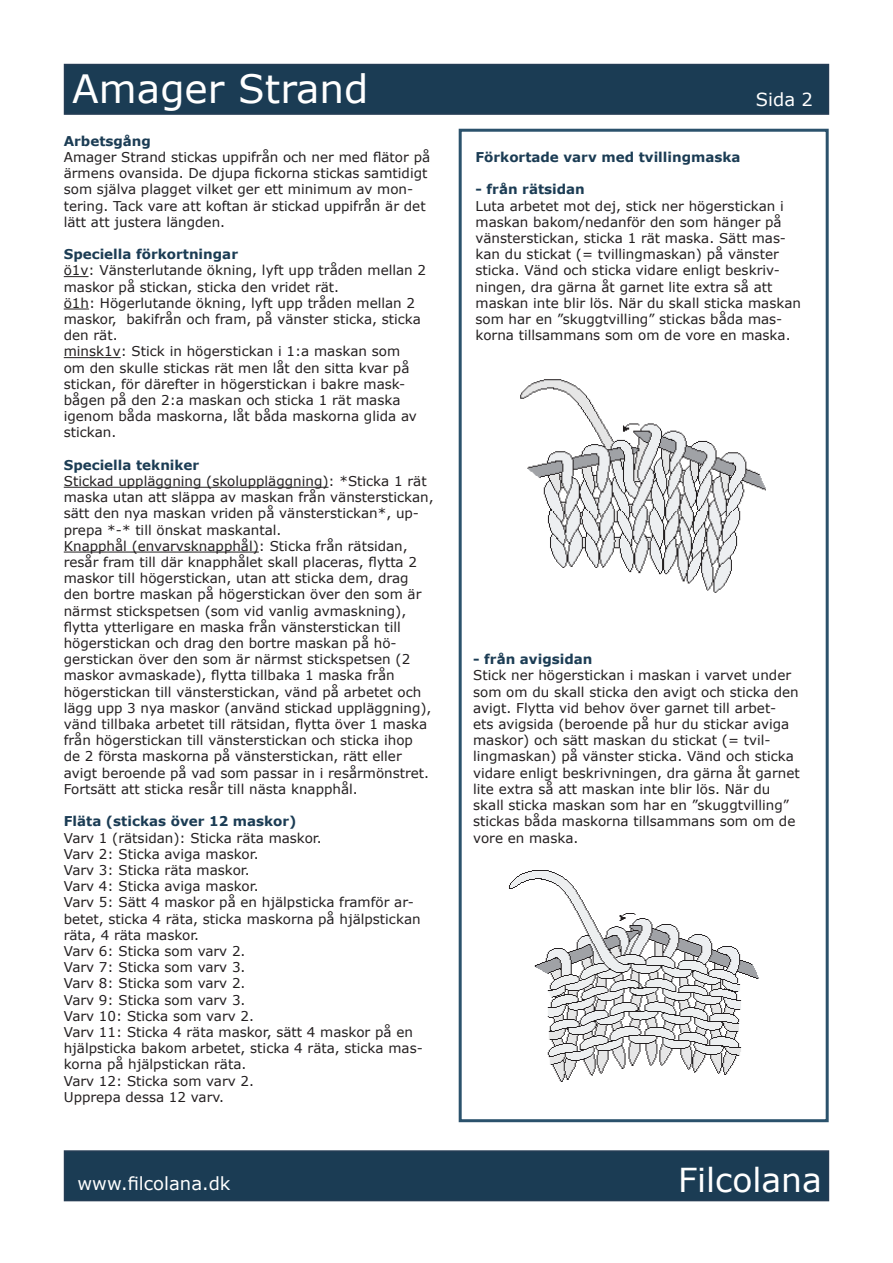
<style>
.page{position:relative;width:893px;height:1263px;background:#fff}
.page>*{position:absolute;margin:0;border:0;box-sizing:border-box;transform-origin:0 0}
.t1{font:39px "Verdana";color:#fff}
.t2{font:33px "Verdana";color:#fff}
.t3{font:18px "Verdana";color:#fff}
.krop{font:13.5px/16.2px "Verdana";color:#231f20}
.krop-2{font:700 13.5px "Verdana";color:#1b3c54}
</style>
<div class="page">
<div style="left:64px;top:64px;width:765px;height:51px;background:#1b3c54;border:2px solid #243c54"></div>
<div style="left:64px;top:1150px;width:765px;height:51px;background:#1b3c54;border:2px solid #243c54"></div>
<svg style="left:64px;top:276px;width:25px;height:1px"></svg>
<svg style="left:64px;top:309px;width:25px;height:1px"></svg>
<hr style="left:64px;top:357px;width:57px;height:1px;background:#231f20">
<hr style="left:64px;top:487px;width:265px;height:1px;background:#231f20">
<hr style="left:64px;top:552px;width:195px;height:1px;background:#231f20">
<div style="left:459px;top:129px;width:370px;height:993px;border:3px solid #2b526c"></div>
<img style="left:520px;top:379px;width:246px;height:214px">
<img style="left:509px;top:870px;width:250px;height:212px">
<h1 class="t1" style="left:72px;top:62px;width:298px">Amager Strand</h1>
<p class="krop-2" style="left:64px;top:131px;width:89px">Arbetsgång</p>
<p class="krop" style="left:64px;top:149px;width:368px">Amager Strand stickas uppifrån och ner med flätor på ärmens ovansida. De djupa fickorna stickas samtidigt som själva plagget vilket ger ett minimum av mon&shy;tering. Tack vare att koftan är stickad uppifrån är det lätt att justera längden.</p>
<p class="krop-2" style="left:64px;top:245px;width:176px">Speciella förkortningar</p>
<p class="krop" style="left:64px;top:262px;width:364px">ö1v: Vänsterlutande ökning, lyft upp tråden mellan 2 maskor på stickan, sticka den vridet rät.</p>
<p class="krop" style="left:64px;top:295px;width:359px">ö1h: Högerlutande ökning, lyft upp tråden mellan 2 maskor, bakifrån och fram, på vänster sticka, sticka den rät.</p>
<p class="krop" style="left:64px;top:343px;width:355px">minsk1v: Stick in högerstickan i 1:a maskan som om den skulle stickas rät men låt den sitta kvar på stickan, för därefter in högerstickan i bakre mask&shy;bågen på den 2:a maskan och sticka 1 rät maska igenom båda maskorna, låt båda maskorna glida av stickan.</p>
<p class="krop-2" style="left:64px;top:455px;width:137px">Speciella tekniker</p>
<p class="krop" style="left:64px;top:473px;width:371px">Stickad uppläggning (skoluppläggning): *Sticka 1 rät maska utan att släppa av maskan från vänsterstickan, sätt den nya maskan vriden på vänsterstickan*, up&shy;prepa *-* till önskat maskantal.</p>
<p class="krop" style="left:64px;top:538px;width:369px">Knapphål (envarvsknapphål): Sticka från rätsidan, resår fram till där knapphålet skall placeras, flytta 2 maskor till högerstickan, utan att sticka dem, drag den bortre maskan på högerstickan över den som är närmst stickspetsen (som vid vanlig avmaskning), flytta ytterligare en maska från vänsterstickan till högerstickan och drag den bortre maskan på hö&shy;gerstickan över den som är närmst stickspetsen (2 maskor avmaskade), flytta tillbaka 1 maska från högerstickan till vänsterstickan, vänd på arbetet och lägg upp 3 nya maskor (använd stickad uppläggning), vänd tillbaka arbetet till rätsidan, flytta över 1 maska från högerstickan till vänsterstickan och sticka ihop de 2 första maskorna på vänsterstickan, rätt eller avigt beroende på vad som passar in i resårmönstret.<br>Fortsätt att sticka resår till nästa knapphål.</p>
<p class="krop-2" style="left:64px;top:812px;width:234px">Fläta (stickas över 12 maskor)</p>
<p class="krop" style="left:64px;top:829px;width:259px">Varv 1 (rätsidan): Sticka räta maskor.</p>
<p class="krop" style="left:64px;top:845px;width:196px">Varv 2: Sticka aviga maskor.</p>
<p class="krop" style="left:64px;top:862px;width:187px">Varv 3: Sticka räta maskor.</p>
<p class="krop" style="left:64px;top:878px;width:196px">Varv 4: Sticka aviga maskor.</p>
<p class="krop" style="left:64px;top:894px;width:358px">Varv 5: Sätt 4 maskor på en hjälpsticka framför ar&shy;betet, sticka 4 räta, sticka maskorna på hjälpstickan räta, 4 räta maskor.</p>
<p class="krop" style="left:64px;top:943px;width:183px">Varv 6: Sticka som varv 2.</p>
<p class="krop" style="left:64px;top:959px;width:183px">Varv 7: Sticka som varv 3.</p>
<p class="krop" style="left:64px;top:975px;width:183px">Varv 8: Sticka som varv 2.</p>
<p class="krop" style="left:64px;top:991px;width:183px">Varv 9: Sticka som varv 3.</p>
<p class="krop" style="left:64px;top:1007px;width:192px">Varv 10: Sticka som varv 2.</p>
<p class="krop" style="left:64px;top:1024px;width:361px">Varv 11: Sticka 4 räta maskor, sätt 4 maskor på en hjälpsticka bakom arbetet, sticka 4 räta, sticka mas&shy;korna på hjälpstickan räta.</p>
<p class="krop" style="left:64px;top:1072px;width:192px">Varv 12: Sticka som varv 2.</p>
<p class="krop" style="left:64px;top:1088px;width:162px">Upprepa dessa 12 varv.</p>
<h3 class="t3" style="left:756px;top:87px;width:59px">Sida 2</h3>
<p class="krop-2" style="left:475px;top:148px;width:267px">Förkortade varv med tvillingmaska</p>
<p class="krop-2" style="left:475px;top:180px;width:111px">- från rätsidan</p>
<p class="krop" style="left:475px;top:197px;width:327px">Luta arbetet mot dej, stick ner högerstickan i maskan bakom/nedanför den som hänger på vänsterstickan, sticka 1 rät maska. Sätt mas&shy;kan du stickat (= tvillingmaskan) på vänster sticka. Vänd och sticka vidare enligt beskriv&shy;ningen, dra gärna åt garnet lite extra så att maskan inte blir lös. När du skall sticka maskan som har en ”skuggtvilling” stickas båda mas&shy;korna tillsammans som om de vore en maska.</p>
<p class="krop-2" style="left:473px;top:650px;width:121px">- från avigsidan</p>
<p class="krop" style="left:473px;top:667px;width:328px">Stick ner högerstickan i maskan i varvet under som om du skall sticka den avigt och sticka den avigt. Flytta vid behov över garnet till arbet&shy;ets avigsida (beroende på hur du stickar aviga maskor) och sätt maskan du stickat (= tvil&shy;lingmaskan) på vänster sticka. Vänd och sticka vidare enligt beskrivningen, dra gärna åt garnet lite extra så att maskan inte blir lös. När du skall sticka maskan som har en ”skuggtvilling” stickas båda maskorna tillsammans som om de vore en maska.</p>
<h3 class="t3" style="left:78px;top:1171px;width:154px">www.filcolana.dk</h3>
<h2 class="t2" style="left:678px;top:1157px;width:145px">Filcolana</h2>
</div>
